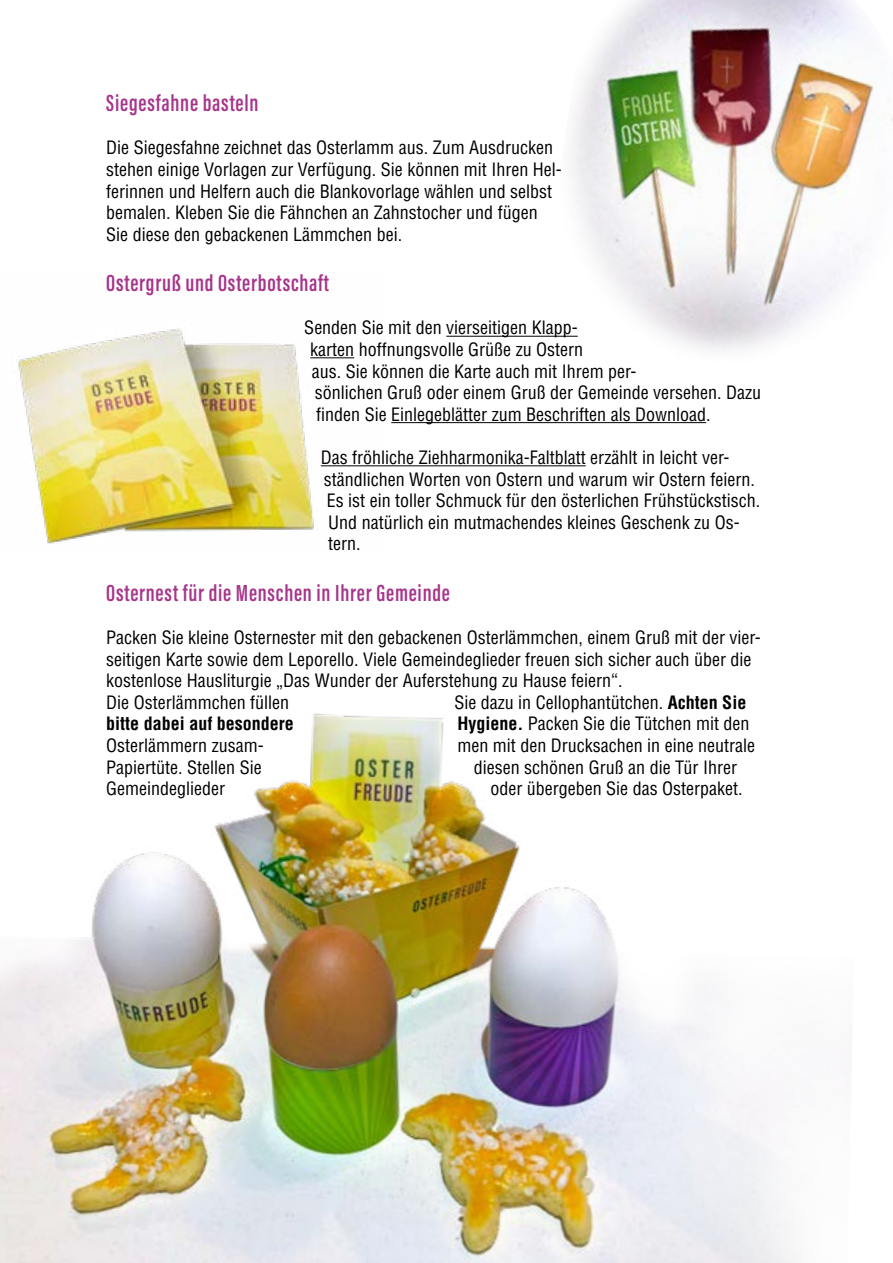
<style>
.page{position:relative;width:893px;height:1263px;background:#fff}
.page>*{position:absolute;margin:0;border:0;box-sizing:border-box;transform-origin:0 0}
.t1{font:600 24px "Acumin Pro Extra Cond";letter-spacing:.03em;color:#a7358b}
.t2{font:condensed 18px/21.6px "Helvetica LT Std";color:#000}
.t3{font:700 condensed 18px "Helvetica LT Std";color:#000}
.s1{font-weight:700}
</style>
<div class="page">
<hr style="left:446px;top:336px;width:132px;height:1px;background:#000">
<hr style="left:391px;top:422px;width:315px;height:1px;background:#000">
<hr style="left:321px;top:465px;width:265px;height:1px;background:#000">
<img style="left:0;top:713px;width:797px;height:550px">
<img style="left:551px;top:0;width:342px;height:351px">
<img style="left:17px;top:328px;width:366px;height:216px">
<h1 class="t1" style="left:106px;top:88px;width:154px">Siegesfahne basteln</h1>
<p class="t2" style="left:106px;top:137px;width:457px">Die Siegesfahne zeichnet das Osterlamm aus. Zum Ausdrucken stehen einige Vorlagen zur Verfügung. Sie können mit Ihren Hel&shy;ferinnen und Helfern auch die Blankovorlage wählen und selbst bemalen. Kleben Sie die Fähnchen an Zahnstocher und fügen Sie diese den gebackenen Lämmchen bei.</p>
<h1 class="t1" style="left:106px;top:268px;width:224px">Ostergruß und Osterbotschaft</h1>
<p class="t2" style="left:304px;top:317px;width:275px">Senden Sie mit den vierseitigen Klapp-</p>
<p class="t2" style="left:310px;top:339px;width:274px">karten hoffnungsvolle Grüße zu Ostern</p>
<p class="t2" style="left:312px;top:360px;width:326px">aus. Sie können die Karte auch mit Ihrem per-</p>
<p class="t2" style="left:315px;top:382px;width:448px">sönlichen Gruß oder einem Gruß der Gemeinde versehen. Dazu</p>
<p class="t2" style="left:316px;top:403px;width:396px">finden Sie Einlegeblätter zum Beschriften als Download.</p>
<p class="t2" style="left:321px;top:447px;width:441px">Das fröhliche Ziehharmonika-Faltblatt erzählt in leicht ver&shy;ständlichen Worten von Ostern und warum wir Ostern feiern.<br>Es ist ein toller Schmuck für den österlichen Frühstückstisch.<br>Und natürlich ein mutmachendes kleines Geschenk zu Os&shy;tern.</p>
<h1 class="t1" style="left:106px;top:578px;width:345px">Osternest für die Menschen in Ihrer Gemeinde</h1>
<p class="t2" style="left:106px;top:627px;width:656px">Packen Sie kleine Osternester mit den gebackenen Osterlämmchen, einem Gruß mit der vier&shy;seitigen Karte sowie dem Leporello. Viele Gemeindeglieder freuen sich sicher auch über die kostenlose Hausliturgie „Das Wunder der Auferstehung zu Hause feiern“.<br>Die Osterlämmchen füllen</p>
<p class="t2" style="left:454px;top:691px;width:293px">Sie dazu in Cellophantütchen. <span class="s1">Achten Sie</span></p>
<p class="t3" style="left:106px;top:713px;width:189px">bitte dabei auf besondere</p>
<p class="t2" style="left:457px;top:713px;width:294px"><span class="s1">Hygiene.</span> Packen Sie die Tütchen mit den</p>
<p class="t2" style="left:106px;top:735px;width:159px">Osterlämmern zusam-</p>
<p class="t2" style="left:457px;top:735px;width:299px">men mit den Drucksachen in eine neutrale</p>
<p class="t2" style="left:106px;top:756px;width:157px">Papiertüte. Stellen Sie</p>
<p class="t2" style="left:474px;top:756px;width:265px">diesen schönen Gruß an die Tür Ihrer</p>
<p class="t2" style="left:106px;top:778px;width:120px">Gemeindeglieder</p>
<p class="t2" style="left:490px;top:778px;width:254px">oder übergeben Sie das Osterpaket.</p>
</div>
